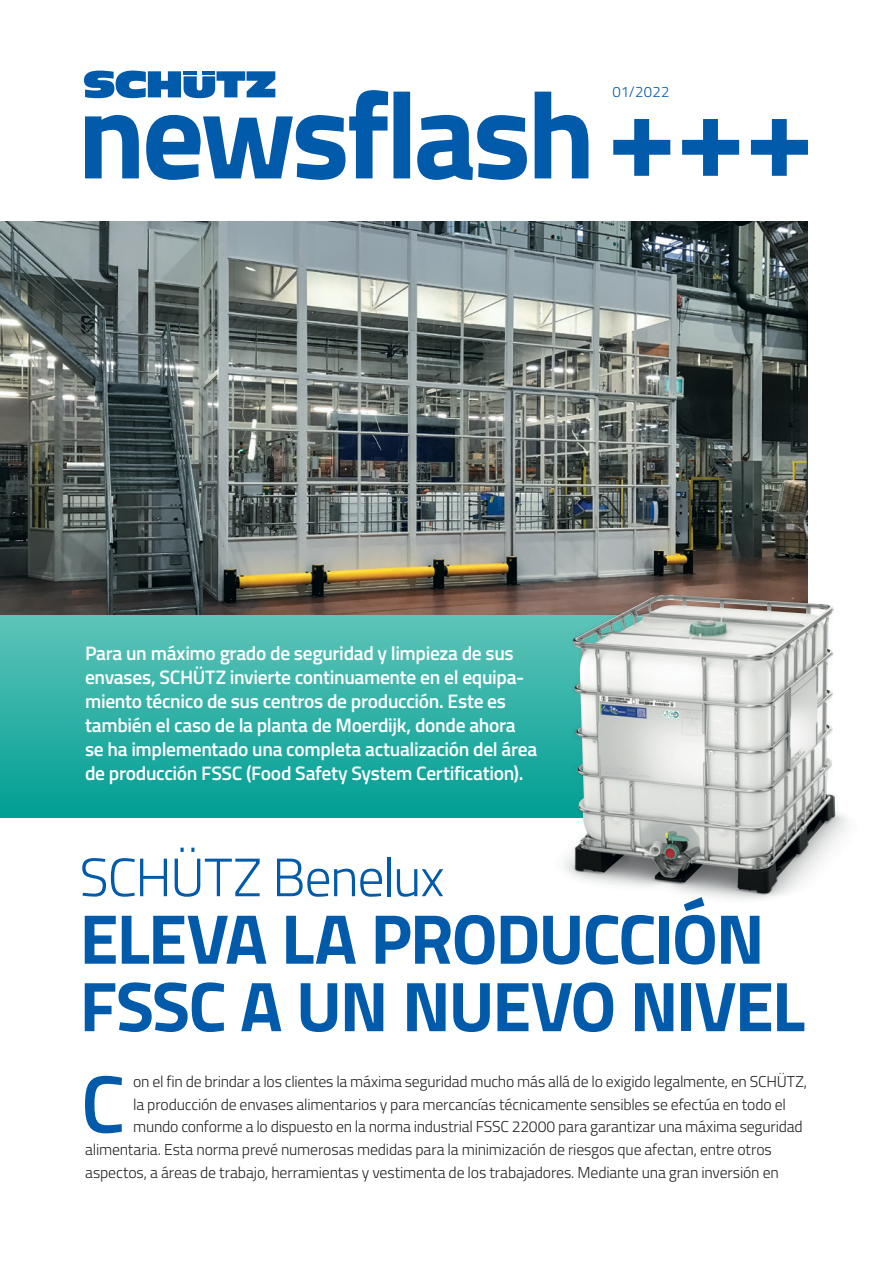
<style>
.page{position:relative;width:893px;height:1263px;background:#fff}
.page>*{position:absolute;margin:0;border:0;box-sizing:border-box;transform-origin:0 0}
.t1{font:600 81.45px "Cairo";color:#015aaa}
.t2{font:700 70.5px/67.5px "Cairo";letter-spacing:-.03em;color:#015aaa}
.t3{font:300 54px "Cairo";letter-spacing:-.025em;color:#015aaa}
.t4{font:600 19.5px/24px "Cairo";letter-spacing:-.02em;color:#fff}
.t5{font:300 15.75px "Cairo";letter-spacing:-.01em;color:#231f20}
.t6{font:300 15px "Cairo";letter-spacing:.01em;color:#015aaa}
</style>
<div class="page">
<div style="left:0;top:615px;width:808px;height:202px;background:linear-gradient(to bottom,#5fc4b9,#009f94)"></div>
<img style="left:0;top:221px;width:808px;height:394px">
<img style="left:538px;top:493px;width:310px;height:407px">
<img style="left:597px;top:595px;width:74px;height:32px">
<svg style="left:84px;top:71px;width:191px;height:19px"></svg>
<hr style="left:184px;top:71px;width:13px;height:4px;background:#015aaa">
<hr style="left:202px;top:71px;width:13px;height:4px;background:#015aaa">
<svg style="left:85px;top:90px;width:723px;height:90px"></svg>
<p class="t6" style="left:612px;top:81px;width:59px">01/2022</p>
<p class="t4" style="left:85px;top:641px;width:454px">Para un máximo grado de seguridad y limpieza de sus envases, SCHÜTZ invierte continuamente en el equipa&shy;miento técnico de sus centros de producción. Este es también el caso de la planta de Moerdijk, donde ahora se ha implementado una completa actualización del área de producción FSSC (Food Safety System Certification).</p>
<h3 class="t3" style="left:80px;top:838px;width:366px">SCHÜTZ Benelux</h3>
<h2 class="t2" style="left:80px;top:905px;width:727px">ELEVA LA PRODUCCIÓN<br>FSSC A UN NUEVO NIVEL</h2>
<h1 class="t1" style="left:81px;top:1043px;width:46px">C</h1>
<p class="t5" style="left:133px;top:1070px;width:675px">on el fin de brindar a los clientes la máxima seguridad mucho más allá de lo exigido legalmente, en SCHÜTZ,</p>
<p class="t5" style="left:133px;top:1093px;width:654px">la producción de envases alimentarios y para mercancías técnicamente sensibles se efectúa en todo el</p>
<p class="t5" style="left:133px;top:1115px;width:671px">mundo conforme a lo dispuesto en la norma industrial FSSC 22000 para garantizar una máxima seguridad</p>
<p class="t5" style="left:85px;top:1138px;width:688px">alimentaria. Esta norma prevé numerosas medidas para la minimización de riesgos que afectan, entre otros</p>
<p class="t5" style="left:85px;top:1160px;width:695px">aspectos, a áreas de trabajo, herramientas y vestimenta de los trabajadores. Mediante una gran inversión en</p>
</div>
